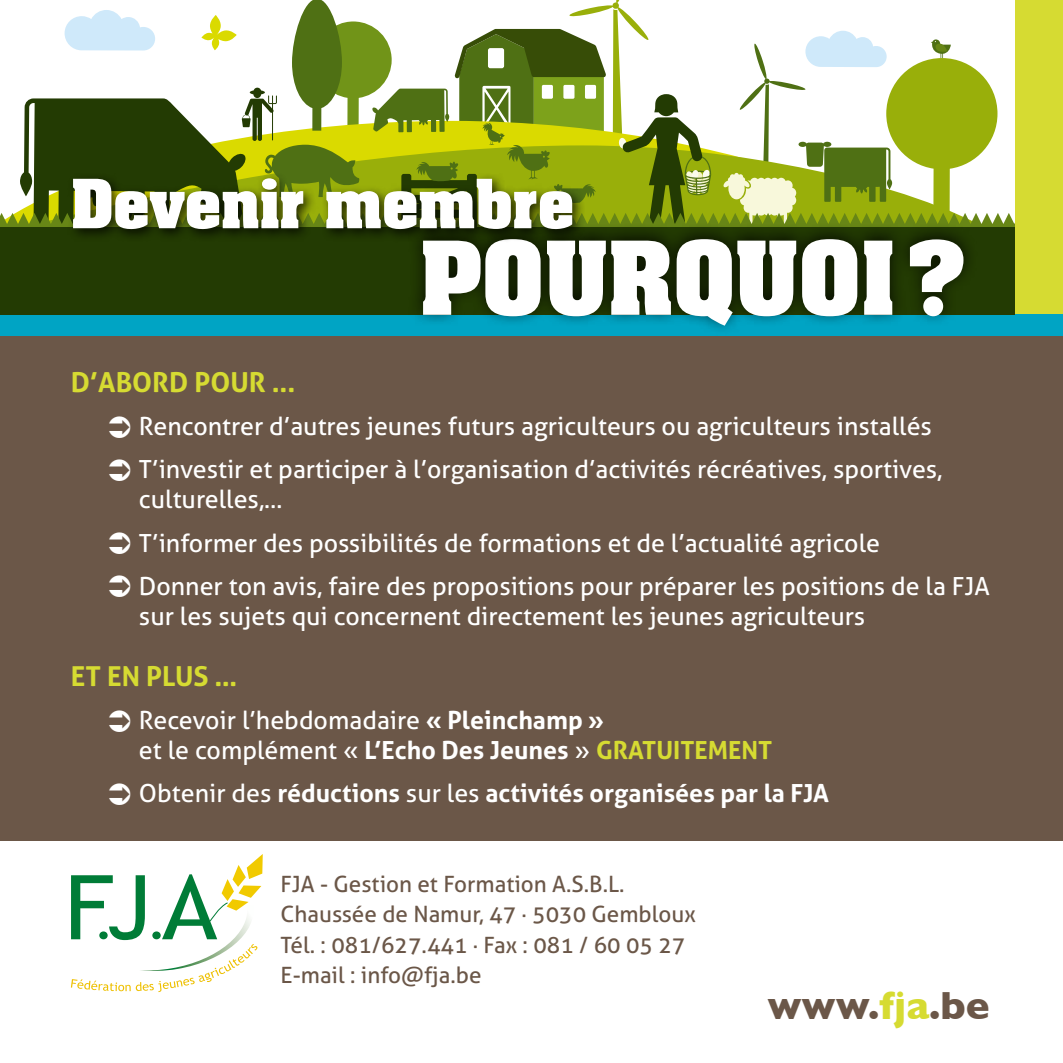
<style>
.page{position:relative;width:1063px;height:1063px;background:#fff}
.page>*{position:absolute;margin:0;border:0;box-sizing:border-box;transform-origin:0 0}
.t1{font:700 86.5px "Aachen Std";color:#fff}
.t2{font:700 57.75px "Aachen Std";color:#fff}
.t3{font:700 40px "Gill Sans";color:#6b5748}
.t4{font:700 27.5px "Aller";color:#d6db32}
.t5{font:25px/43px "Aller";color:#fff}
.t6{font:700 25px "Aller";color:#fff}
.t7{font:22.5px/30.5px "Aller";color:#6b5748}
.s1{font-weight:700}
.s2{font-weight:700;color:#d6db32}
.s3{font-weight:400}
.s4{color:#d6db32}
</style>
<div class="page">
<div style="left:0;top:283px;width:1063px;height:557px;background:#6b5748"></div>
<div style="left:1003px;top:0;width:60px;height:325px;background:#d6db32"></div>
<div style="left:0;top:315px;width:1063px;height:21px;background:#00a4c4"></div>
<div style="left:0;top:228px;width:1015px;height:87px;background:#233b03"></div>
<svg style="left:0;top:0;width:1015px;height:228px"></svg>
<svg style="left:71px;top:854px;width:192px;height:138px"></svg>
<div style="left:408px;top:222px;width:570px;height:114px;background:#000;opacity:.75"></div>
<div style="left:68px;top:172px;width:518px;height:71px;background:#000;opacity:.75"></div>
<h2 class="t2" style="left:71px;top:162px;width:505px">Devenir membre</h2>
<h1 class="t1" style="left:420px;top:216px;width:549px">POURQUOI?</h1>
<p class="t4" style="left:71px;top:366px;width:226px">D’ABORD POUR ...</p>
<p class="t5" style="left:139px;top:405px;width:805px">Rencontrer d’autres jeunes futurs agriculteurs ou agriculteurs installés<br>T’investir et participer à l’organisation d’activités récréatives, sportives,</p>
<p class="t5" style="left:139px;top:478px;width:852px">culturelles,…<br>T’informer des possibilités de formations et de l’actualité agricole<br>Donner ton avis, faire des propositions pour préparer les positions de la FJA</p>
<p class="t5" style="left:139px;top:594px;width:728px">sur les sujets qui concernent directement les jeunes agriculteurs</p>
<p class="t4" style="left:71px;top:659px;width:168px">ET EN PLUS …</p>
<p class="t5" style="left:139px;top:705px;width:635px;line-height:30px">Recevoir l’hebdomadaire <span class="s1">« Pleinchamp »<br></span>et le complément « <span class="s1">L’Echo Des Jeunes</span> » <span class="s2">GRATUITEMENT</span></p>
<p class="t6" style="left:139px;top:778px;width:692px"><span class="s3">Obtenir des</span> réductions <span class="s3">sur les</span> activités organisées par la FJA</p>
<p class="t7" style="left:281px;top:868px;width:417px">FJA - Gestion et Formation A.S.B.L.<br>Chaussée de Namur, 47 · 5030 Gembloux<br>Tél. : 081/627.441 · Fax : 081 / 60 05 27<br>E-mail : info@fja.be</p>
<h3 class="t3" style="left:767px;top:973px;width:224px">www.<span class="s4">fja</span>.be</h3>
</div>
